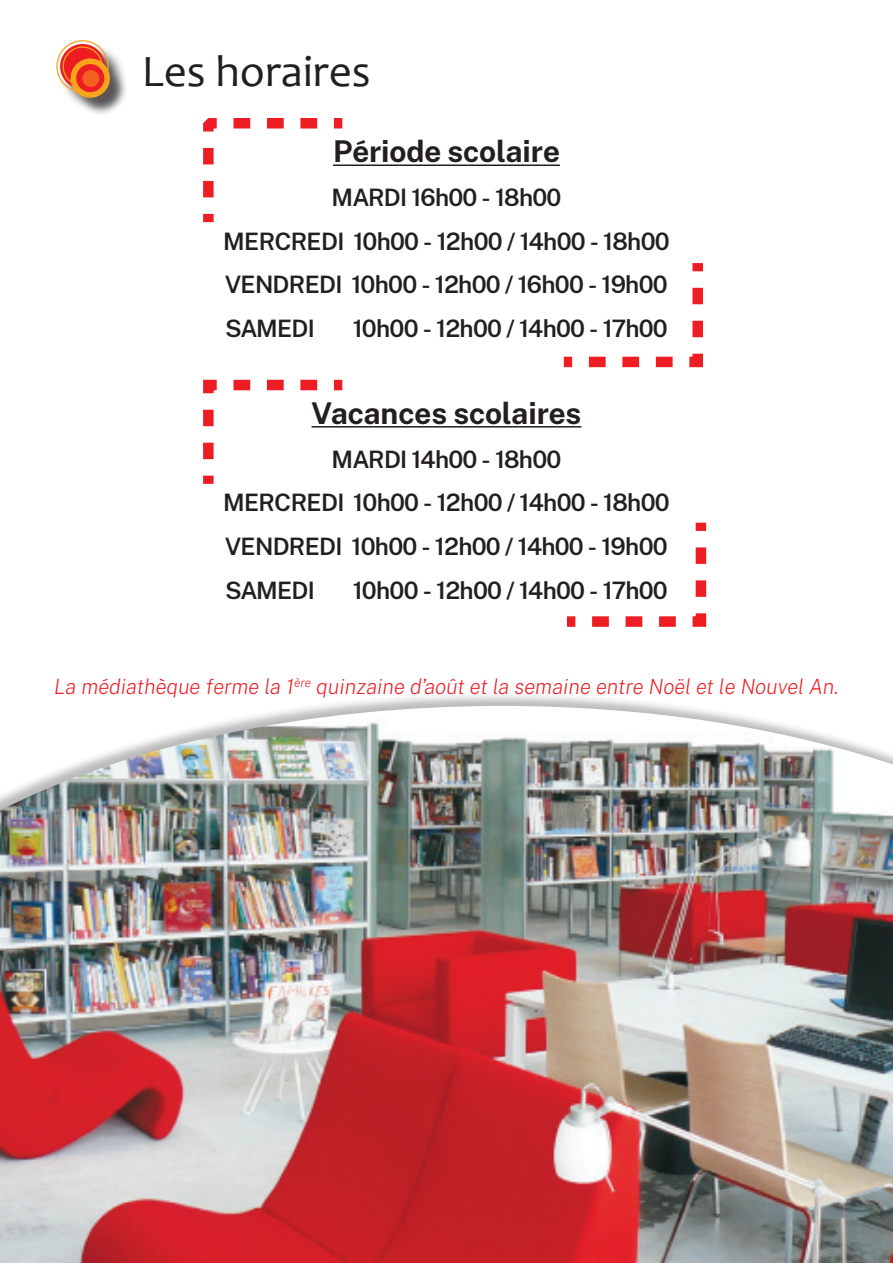
<style>
.page{position:relative;width:893px;height:1263px;background:#fff}
.page>*{position:absolute;margin:0;border:0;box-sizing:border-box;transform-origin:0 0}
.t1{font:45px "Candara";color:#231f20}
.t2{font:700 30px "Public Sans";color:#231f20}
.t3{font:600 24px/43.7px "Public Sans";letter-spacing:-.03em;color:#231f20}
.t4{font:italic 200 21px "Public Sans";color:#eb1f27}
.s1{color:#ea1f28}
</style>
<div class="page">
<div style="left:0;top:691px;width:893px;height:572px;background:#231f20;opacity:.31"></div>
<img style="left:0;top:706px;width:893px;height:557px">
<div style="left:59px;top:43px;width:69px;height:73px;background:#231f20;opacity:.75"></div>
<svg style="left:60px;top:44px;width:45px;height:45px"></svg>
<div style="left:56px;top:40px;width:53px;height:53px;border:1px solid #f9a51b;border-radius:50%"></div>
<div style="left:63px;top:46px;width:40px;height:40px;border:1px solid #f9a51b;border-radius:50%"></div>
<svg style="left:73px;top:61px;width:34px;height:34px"></svg>
<div style="left:71px;top:58px;width:39px;height:40px;border:6px solid #f9a51b;border-radius:50%"></div>
<div style="left:82px;top:70px;width:17px;height:17px;background:#f3601f;border-radius:50%"></div>
<hr style="left:333px;top:164px;width:227px;height:2px;background:#231f20">
<hr style="left:312px;top:426px;width:269px;height:2px;background:#231f20">
<svg style="left:203px;top:118px;width:150px;height:105px"></svg>
<svg style="left:203px;top:379px;width:150px;height:105px"></svg>
<svg style="left:563px;top:263px;width:140px;height:105px"></svg>
<svg style="left:567px;top:522px;width:140px;height:105px"></svg>
<h1 class="t1" style="left:142px;top:43px;width:231px">Les horaires</h1>
<p class="t2" style="left:333px;top:128px;width:228px">Période scolaire</p>
<p class="t3" style="left:223px;top:174px;width:448px;text-indent:108px">MARDI 16h00 - 18h00<br>MERCREDI 10h00 - 12h00 / 14h00 - 18h00<br>VENDREDI 10h00 - 12h00 / 16h00 - 19h00<br>SAMEDI</p>
<p class="t3" style="left:353px;top:305px;width:317px">10h00 - 12h00 / 14h00 - 17h00</p>
<p class="t2" style="left:312px;top:389px;width:271px">Vacances scolaires</p>
<p class="t3" style="left:223px;top:436px;width:448px;text-indent:108px">MARDI 14h00 - 18h00<br>MERCREDI 10h00 - 12h00 / 14h00 - 18h00<br>VENDREDI 10h00 - 12h00 / 14h00 - 19h00<br>SAMEDI</p>
<p class="t3" style="left:353px;top:567px;width:317px">10h00 - 12h00 / 14h00 - 17h00</p>
<p class="t4" style="left:54px;top:671px;width:786px">La médiathèque ferme la 1<sup>ère</sup> quinzaine d’août et la semaine entre Noël et le Nouvel An<span class="s1">.</span></p>
</div>
